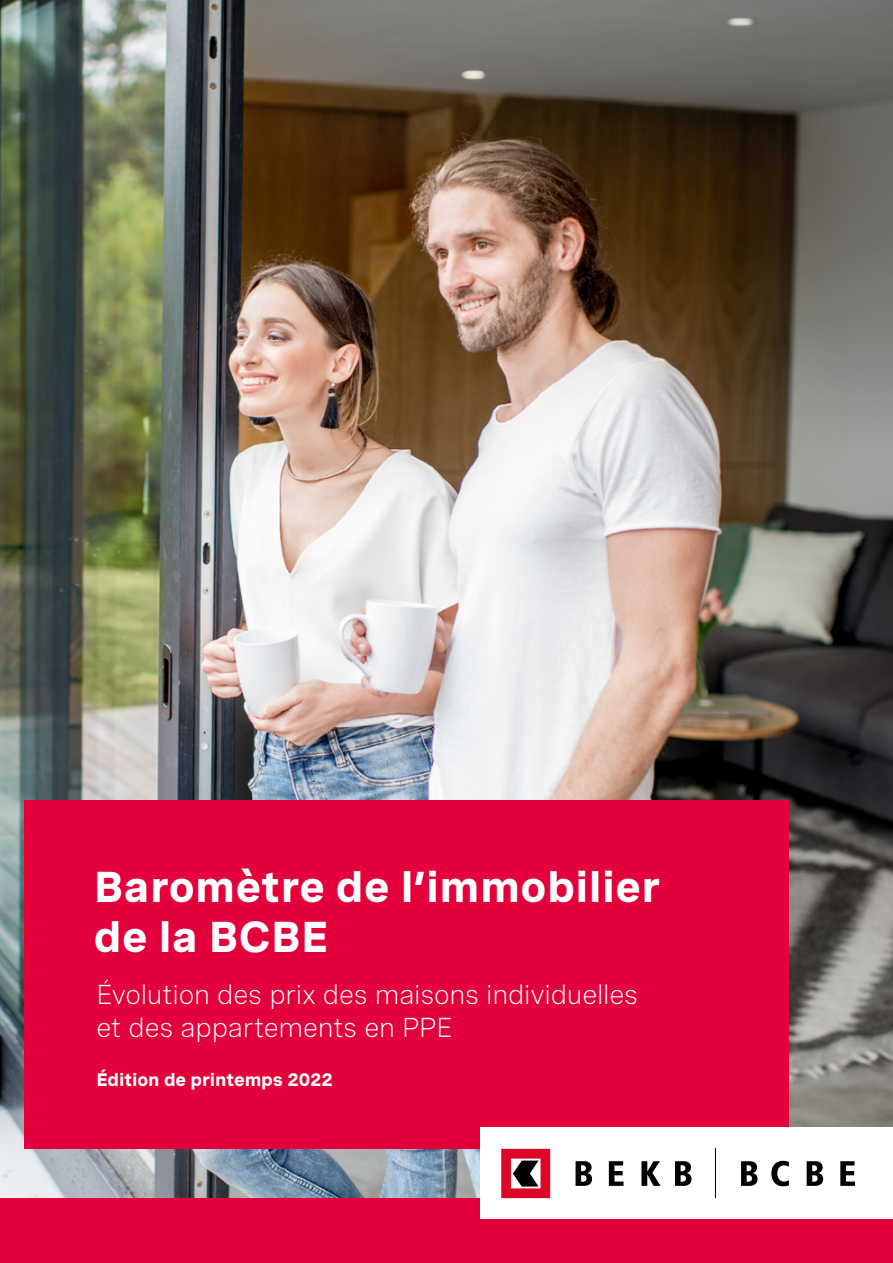
<style>
.page{position:relative;width:893px;height:1263px;background:#fff}
.page>*{position:absolute;margin:0;border:0;box-sizing:border-box;transform-origin:0 0}
.t1{font:700 43.2px/50.6px "Spezia BEKB";letter-spacing:.01em;color:#fff}
.Tabellentext_Times{font:27.3px/33.6px "Spezia BEKB";letter-spacing:-.01em;color:#fff}
.Tabellentext_Times-2{font:700 18px "Spezia BEKB";letter-spacing:-.005em;color:#fff}
</style>
<div class="page">
<img style="left:0;top:0;width:893px;height:1198px">
<div style="left:25px;top:800px;width:764px;height:348px;background:#e4003a"></div>
<div style="left:0;top:1198px;width:893px;height:65px;background:#e4003a"></div>
<div style="left:480px;top:1128px;width:413px;height:91px;background:#fff"></div>
<svg style="left:501px;top:1149px;width:49px;height:49px;background:#bb3448"></svg>
<hr style="left:715px;top:1149px;width:1px;height:49px;background:#000">
<svg style="left:576px;top:1161px;width:16px;height:25px"></svg>
<svg style="left:609px;top:1161px;width:14px;height:25px"></svg>
<svg style="left:641px;top:1161px;width:19px;height:25px"></svg>
<svg style="left:675px;top:1161px;width:16px;height:25px"></svg>
<svg style="left:741px;top:1161px;width:16px;height:25px"></svg>
<svg style="left:771px;top:1161px;width:18px;height:25px"></svg>
<svg style="left:807px;top:1161px;width:16px;height:25px"></svg>
<svg style="left:840px;top:1161px;width:15px;height:25px"></svg>
<p class="t1" style="left:94px;top:858px;width:568px">Baromètre de l’immobilier de la BCBE</p>
<p class="Tabellentext_Times" style="left:96px;top:975px;width:543px">Évolution des prix des maisons individuelles et des appartements en PPE</p>
<p class="Tabellentext_Times-2" style="left:96px;top:1065px;width:238px">Édition de printemps 2022</p>
</div>
